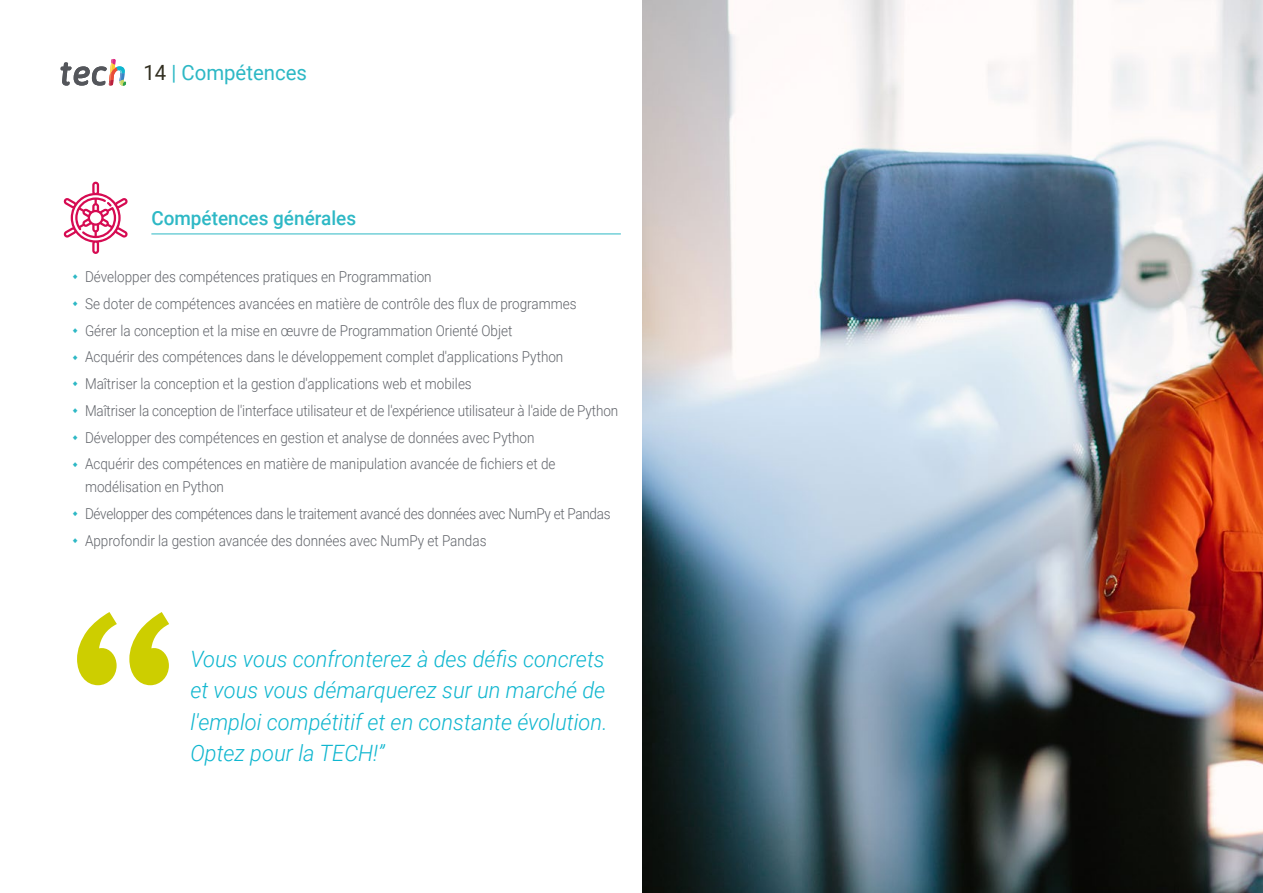
<style>
.page{position:relative;width:1263px;height:893px;background:#fff}
.page>*{position:absolute;margin:0;border:0;box-sizing:border-box;transform-origin:0 0}
.t1{font:italic 300 22.5px/31.5px "Roboto";color:#0fb6cf}
.t2{font:21px "Roboto";color:#2db8c5}
.t3{font:500 19.5px "Roboto";color:#2db8c5}
.t4{font:300 15px/26.7px "Roboto";color:#61646a;scale:.9 1}
.s1{color:#312e20}
</style>
<div class="page">
<hr style="left:151px;top:234px;width:470px;height:1px;background:#2db8c5">
<svg style="left:63px;top:182px;width:65px;height:72px"></svg>
<img style="left:642px;top:0;width:621px;height:893px">
<svg style="left:77px;top:612px;width:92px;height:73px"></svg>
<svg style="left:61px;top:59px;width:65px;height:27px"></svg>
<h2 class="t2" style="left:144px;top:57px;width:165px"><span class="s1">14</span> | Compétences</h2>
<h3 class="t3" style="left:151px;top:205px;width:206px">Compétences générales</h3>
<p class="t4" style="left:85px;top:263px;width:594px">Développer des compétences pratiques en Programmation<br>Se doter de compétences avancées en matière de contrôle des flux de programmes<br>Gérer la conception et la mise en œuvre de Programmation Orienté Objet<br>Acquérir des compétences dans le développement complet d'applications Python Maîtriser la conception et la gestion d'applications web et mobiles<br>Maîtriser la conception de l'interface utilisateur et de l'expérience utilisateur à l'aide de Python Développer des compétences en gestion et analyse de données avec Python<br>Acquérir des compétences en matière de manipulation avancée de fichiers et de</p>
<p class="t4" style="left:85px;top:473px;width:585px">modélisation en Python<br>Développer des compétences dans le traitement avancé des données avec NumPy et Pandas<br>Approfondir la gestion avancée des données avec NumPy et Pandas</p>
<h1 class="t1" style="left:190px;top:642px;width:419px">Vous vous confronterez à des défis concrets et vous vous démarquerez sur un marché de l'emploi compétitif et en constante évolution.<br>Optez pour la TECH!”</h1>
</div>
